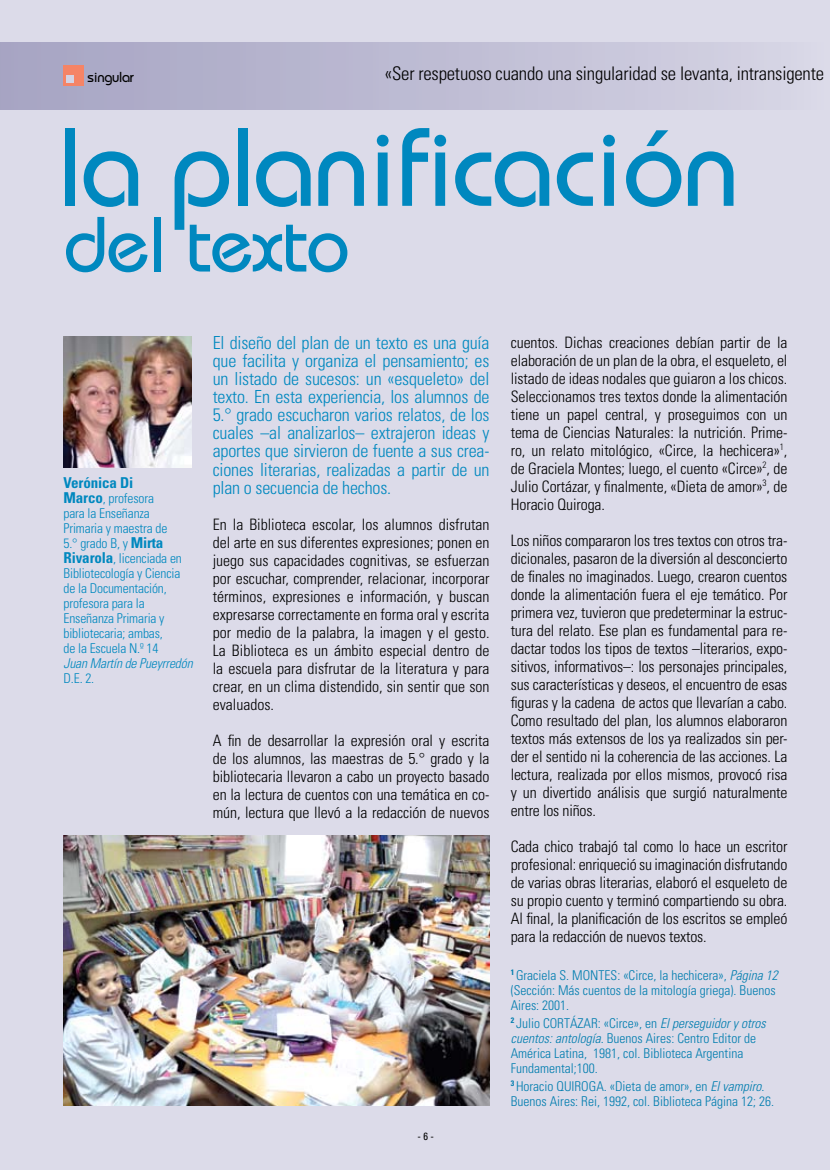
<style>
.page{position:relative;width:830px;height:1170px;background:#fff}
.page>*{position:absolute;margin:0;border:0;box-sizing:border-box;transform-origin:0 0}
.t1{font:500 111px "Bauhaus";letter-spacing:-.015em;color:#0088bf}
.t2{font:500 78px "Bauhaus";letter-spacing:-.015em;color:#0088bf}
.t3{font:300 condensed 18.75px "Univers";letter-spacing:-.01em;color:#000}
.t4{font:300 condensed 18px/18px "Univers";letter-spacing:-.01em;color:#0088bf;text-align:justify}
.t5{font:300 condensed 15.75px/18px "Univers";letter-spacing:-.005em;color:#000;text-align:justify}
.t6{font:700 condensed 15px "Univers";letter-spacing:-.01em;color:#0088bf}
.t7{font:500 14.4px "Bauhaus";letter-spacing:-.02em;color:#000}
.t8{font:300 condensed 13.5px/15px "Univers";color:#007daf}
.t9{font:300 condensed 13.5px/15px "Univers";letter-spacing:-.01em;color:#0088bf}
.t10{font:italic 300 condensed 13.5px "Univers";letter-spacing:-.01em;color:#0088bf}
.t11{font:condensed 10.5px "Univers";color:#000}
.s1{font-weight:700;font-size:15px}
.s2{font-style:italic}
</style>
<div class="page">
<div style="left:0;top:0;width:829px;height:1169px;background:#dcdbe9"></div>
<div style="left:0;top:43px;width:829px;height:67px;background:linear-gradient(to right,#a5a3c1,#d7d6e5)"></div>
<img style="left:64px;top:835px;width:425px;height:270px">
<img style="left:64px;top:336px;width:127px;height:131px">
<div style="left:64px;top:65px;width:20px;height:20px;background:#f58466"></div>
<div style="left:66px;top:75px;width:8px;height:8px;background:#d4d3e3"></div>
<p class="t7" style="left:88px;top:68px;width:48px">singular</p>
<p class="t3" style="left:385px;top:62px;width:440px">«Ser respetuoso cuando una singularidad se levanta, intransigente</p>
<h1 class="t1" style="left:58px;top:101px;width:681px">la planificación</h1>
<h2 class="t2" style="left:64px;top:198px;width:287px">del texto</h2>
<p class="t6" style="left:64px;top:473px;width:71px">Verónica Di</p>
<p class="t9" style="left:64px;top:490px;width:120px"><span class="s1">Marco</span>, profesora<br>para la Enseñanza<br>Primaria y maestra de<br>5.° grado B, y <span class="s1">Mirta<br>Rivarola</span>, licenciada en<br>Bibliotecología y Ciencia de la Documentación, profesora para la<br>Enseñanza Primaria y bibliotecaria; ambas,<br>de la Escuela N.º 14</p>
<p class="t10" style="left:64px;top:655px;width:131px">Juan Martín de Pueyrredón</p>
<p class="t9" style="left:64px;top:670px;width:32px">D.E. 2.</p>
<p class="t4" style="left:213px;top:334px;width:278px">El diseño del plan de un texto es una guía que facilita y organiza el pensamiento; es un listado de sucesos: un «esqueleto» del texto. En esta experiencia, los alumnos de 5.° grado escucharon varios relatos, de los cuales –al analizarlos– extrajeron ideas y aportes que sirvieron de fuente a sus crea&shy;ciones literarias, realizadas a partir de un plan o secuencia de hechos.</p>
<p class="t5" style="left:213px;top:514px;width:278px">En la Biblioteca escolar, los alumnos disfrutan del arte en sus diferentes expresiones; ponen en juego sus capacidades cognitivas, se esfuerzan por escuchar, comprender, relacionar, incorporar términos, expresiones e información, y buscan expresarse correctamente en forma oral y escrita por medio de la palabra, la imagen y el gesto.<br>La Biblioteca es un ámbito especial dentro de la escuela para disfrutar de la literatura y para crear, en un clima distendido, sin sentir que son evaluados.</p>
<p class="t5" style="left:213px;top:730px;width:278px">A fin de desarrollar la expresión oral y escrita de los alumnos, las maestras de 5.° grado y la bibliotecaria llevaron a cabo un proyecto basado en la lectura de cuentos con una temática en co&shy;mún, lectura que llevó a la redacción de nuevos</p>
<p class="t11" style="left:417px;top:1129px;width:18px">- 6 -</p>
<p class="t5" style="left:510px;top:333px;width:278px">cuentos. Dichas creaciones debían partir de la elaboración de un plan de la obra, el esqueleto, el listado de ideas nodales que guiaron a los chicos.<br>Seleccionamos tres textos donde la alimentación tiene un papel central, y proseguimos con un tema de Ciencias Naturales: la nutrición. Prime&shy;ro, un relato mitológico, «Circe, la hechicera»<sup>1</sup>, de Graciela Montes; luego, el cuento «Circe»<sup>2</sup>, de Julio Cortázar, y finalmente, «Dieta de amor»<sup>3</sup>, de Horacio Quiroga.</p>
<p class="t5" style="left:510px;top:531px;width:278px">Los niños compararon los tres textos con otros tra&shy;dicionales, pasaron de la diversión al desconcierto de finales no imaginados. Luego, crearon cuentos donde la alimentación fuera el eje temático. Por primera vez, tuvieron que predeterminar la estruc&shy;tura del relato. Ese plan es fundamental para re&shy;dactar todos los tipos de textos –literarios, expo&shy;sitivos, informativos–: los personajes principales, sus características y deseos, el encuentro de esas figuras y la cadena de actos que llevarían a cabo.<br>Como resultado del plan, los alumnos elaboraron textos más extensos de los ya realizados sin per&shy;der el sentido ni la coherencia de las acciones. La lectura, realizada por ellos mismos, provocó risa y un divertido análisis que surgió naturalmente entre los niños.</p>
<p class="t5" style="left:510px;top:837px;width:278px">Cada chico trabajó tal como lo hace un escritor profesional: enriqueció su imaginación disfrutando de varias obras literarias, elaboró el esqueleto de su propio cuento y terminó compartiendo su obra.<br>Al final, la planificación de los escritos se empleó para la redacción de nuevos textos.</p>
<p class="t8" style="left:510px;top:967px;width:268px"><sup>1</sup> Graciela S. MONTES: «Circe, la hechicera», <span class="s2">Página 12 </span>(Sección: Más cuentos de la mitología griega). Buenos<br>Aires: 2001.</p>
<p class="t8" style="left:510px;top:1015px;width:256px"><sup>2</sup> Julio CORTÁZAR: «Circe», en <span class="s2">El perseguidor y otros cuentos: antología</span>. Buenos Aires: Centro Editor de América Latina, 1981, col. Biblioteca Argentina Fundamental;100.</p>
<p class="t8" style="left:510px;top:1078px;width:265px"><sup>3</sup> Horacio QUIROGA. «Dieta de amor», en <span class="s2">El vampiro</span>.<br>Buenos Aires: Rei, 1992, col. Biblioteca Página 12; 26.</p>
</div>
